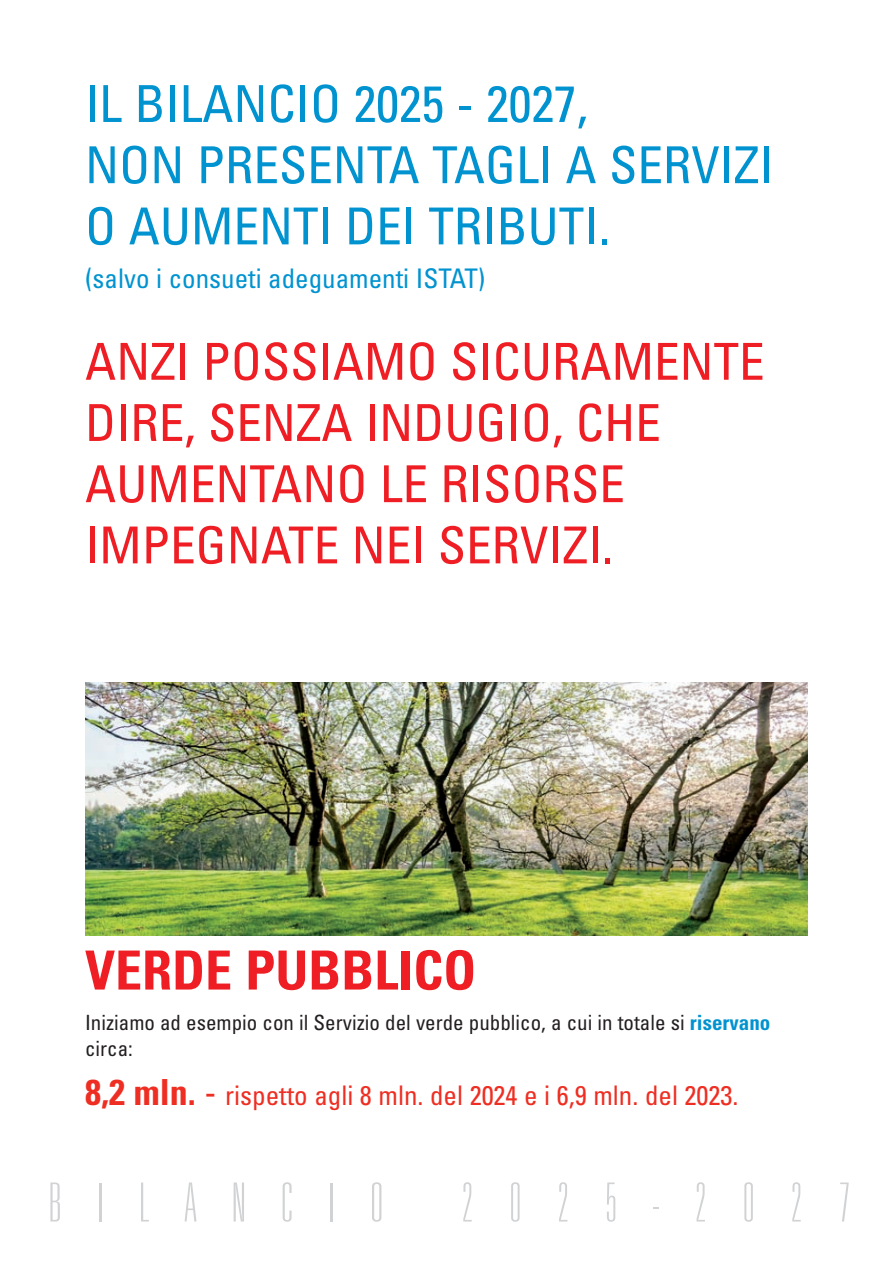
<style>
.page{position:relative;width:893px;height:1263px;background:#fff}
.page>*{position:absolute;margin:0;border:0;box-sizing:border-box;transform-origin:0 0}
.t1{font:100 ultra-condensed 54px "Univers LT Std";letter-spacing:.66em;color:#d1d2d4}
.t2{font:700 condensed 54px "Univers LT Std";color:#ee1e24}
.t3{font:condensed 51px/61.2px "Univers LT Std";color:#ee1e24}
.t4{font:condensed 51px/61.2px "Univers LT Std";color:#0093d0}
.t5{font:condensed 27px "Univers LT Std";color:#ee2e22}
.t6{font:condensed 27px "Univers LT Std";color:#0093d0}
.t7{font:condensed 21px/25.2px "Univers LT Std";color:#231f20}
.s1{font-weight:700;color:#0093d0}
.s2{font-weight:700;font-size:36px}
.s3{font-size:36px}
</style>
<div class="page">
<img style="left:85px;top:682px;width:723px;height:253px">
<p class="t4" style="left:85px;top:77px;width:690px">IL BILANCIO 2025 - 2027,<br>NON PRESENTA TAGLI A SERVIZI<br>O AUMENTI DEI TRIBUTI.</p>
<p class="t6" style="left:85px;top:268px;width:402px">(salvo i consueti adeguamenti ISTAT)</p>
<p class="t3" style="left:85px;top:335px;width:681px">ANZI POSSIAMO SICURAMENTE<br>DIRE, SENZA INDUGIO, CHE<br>AUMENTANO LE RISORSE<br>IMPEGNATE NEI SERVIZI.</p>
<p class="t2" style="left:85px;top:950px;width:393px">VERDE PUBBLICO</p>
<p class="t7" style="left:85px;top:1012px;width:687px">Iniziamo ad esempio con il Servizio del verde pubblico, a cui in totale si <span class="s1">riservano </span>circa:</p>
<p class="t5" style="left:85px;top:1085px;width:655px"><span class="s2">8,2 mln.</span> <span class="s3">-</span> rispetto agli 8 mln. del 2024 e i 6,9 mln. del 2023.</p>
<p class="t1" style="left:49px;top:1182px;width:336px">BILANCIO</p>
<p class="t1" style="left:461px;top:1182px;width:390px">2025-2027</p>
</div>
